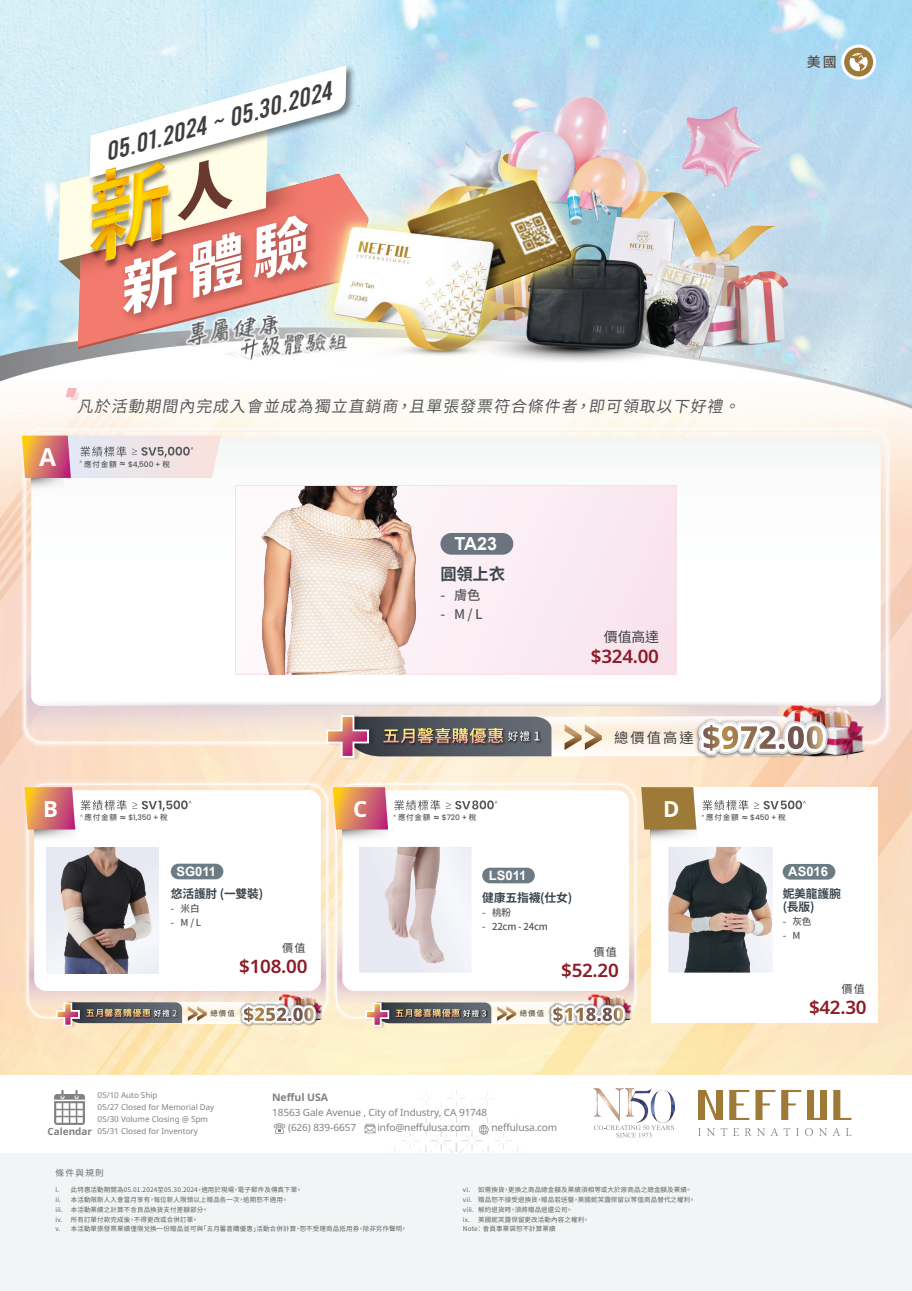
<style>
.page{position:relative;width:912px;height:1291px;background:#fff}
.page>*{position:absolute;margin:0;border:0;box-sizing:border-box;transform-origin:0 0}
.t1{font:italic 25.5px "Bebas";color:#3e3e3f;scale:1.06 1}
.t2{font:700 24.6px "Noto Sans";color:#fff}
.t3{font:700 22.2px "Noto Sans";color:#fff}
.t4{font:700 22.2px "Noto Sans";color:#fefcf9}
.t5{font:600 18.75px "Noto Sans";letter-spacing:-.015em;color:#8c1b27}
.t6{font:700 18px "Arial";color:#fff}
.t7{font:700 16.35px "Noto Sans TC";color:#3d474e}
.t8{font:italic 15.75px "Noto Sans TC";color:#57585a}
.t9{font:14.25px "Noto Sans TC";letter-spacing:.15em;color:#3e3e3f}
.t10{font:13.95px "Noto Sans TC";color:#3e3e3f}
.t11{font:500 13.95px "Noto Sans TC";color:#594a41}
.t12{font:500 13.35px "Noto Sans TC";color:#57585a}
.t13{font:700 13.05px "Arial";color:#fff}
.t14{font:700 11.85px/12.9px "Noto Sans TC";letter-spacing:-.015em;color:#3d474e}
.t15{font:11.1px "Noto Sans TC";color:#3e3e3f}
.t16{font:700 10.35px "Noto Sans";letter-spacing:-.01em;color:#808282}
.t17{font:9.9px "Noto Sans";letter-spacing:-.01em;color:#808282}
.t18{font:700 9.9px "Noto Sans";color:#818182}
.t19{font:500 9.6px "Noto Sans TC";letter-spacing:-.02em;color:#57585a}
.t20{font:500 8.7px "Noto Sans CJ Kjp";letter-spacing:.15em;color:#818386}
.t21{font:8.1px/12px "Noto Sans";color:#808081}
.t22{font:500 7.5px "Poppins";letter-spacing:-.015em;color:#57585a}
.t23{font:500 7.5px "Noto Sans TC";letter-spacing:.1em;color:#57585a}
.t24{font:7.35px "Noto Sans TC";letter-spacing:.15em;color:#3e3e3f}
.t25{font:6.45px/9.8px "Noto Sans TC";letter-spacing:.02em;color:#606160}
.s1{font-family:"Noto Sans TC"}
.s2{font-family:"Arial";font-weight:400;font-size:9.9px}
.s3{font-family:"Poppins"}
</style>
<div class="page">
<img style="left:0;top:0;width:911px;height:1075px">
<svg style="left:78px;top:314px;width:48px;height:33px;background:#e37c72"></svg>
<svg style="left:66px;top:389px;width:12px;height:11px"></svg>
<img style="left:126px;top:314px;width:44px;height:38px">
<img style="left:170px;top:26px;width:728px;height:392px">
<div style="left:650px;top:787px;width:227px;height:236px;background:#fff"></div>
<svg style="left:650px;top:829px;width:46px;height:13px"></svg>
<svg style="left:642px;top:787px;width:54px;height:42px;background:#a17f3f"></svg>
<svg style="left:702px;top:800px;width:103px;height:10px"></svg>
<div style="left:782px;top:864px;width:52px;height:15px;background:#6d7c84;border-radius:8px"></div>
<img style="left:668px;top:847px;width:104px;height:125px">
<img style="left:21px;top:776px;width:308px;height:249px">
<img style="left:25px;top:781px;width:304px;height:240px">
<svg style="left:34px;top:829px;width:41px;height:13px"></svg>
<svg style="left:25px;top:787px;width:50px;height:42px;background:#da8066"></svg>
<svg style="left:81px;top:800px;width:110px;height:11px"></svg>
<svg style="left:182px;top:1002px;width:56px;height:21px"></svg>
<img style="left:278px;top:992px;width:44px;height:35px">
<img style="left:238px;top:1002px;width:81px;height:29px">
<svg style="left:241px;top:1004px;width:82px;height:20px"></svg>
<svg style="left:188px;top:1006px;width:19px;height:15px"></svg>
<img style="left:55px;top:1000px;width:29px;height:28px">
<svg style="left:56px;top:1002px;width:126px;height:24px;background:#8c8079"></svg>
<div style="left:171px;top:863px;width:52px;height:16px;background:#6d7c84;border-radius:8px"></div>
<img style="left:46px;top:847px;width:112px;height:126px">
<img style="left:18px;top:424px;width:875px;height:326px">
<img style="left:22px;top:428px;width:867px;height:318px">
<svg style="left:31px;top:437px;width:849px;height:251px"></svg>
<svg style="left:31px;top:688px;width:849px;height:18px"></svg>
<svg style="left:31px;top:478px;width:32px;height:12px"></svg>
<svg style="left:22px;top:435px;width:199px;height:43px;background:#e2c6c3"></svg>
<svg style="left:551px;top:716px;width:142px;height:40px"></svg>
<img style="left:782px;top:702px;width:83px;height:65px">
<svg style="left:564px;top:724px;width:37px;height:26px"></svg>
<img style="left:326px;top:711px;width:51px;height:51px">
<img style="left:693px;top:716px;width:139px;height:51px">
<img style="left:698px;top:720px;width:168px;height:37px">
<svg style="left:326px;top:715px;width:225px;height:43px;background:#827775"></svg>
<div style="left:235px;top:485px;width:441px;height:189px;background:#f9ebf2"></div>
<div style="left:235px;top:485px;width:441px;height:190px;border:1px solid #fbdfeb"></div>
<div style="left:440px;top:533px;width:73px;height:22px;background:#6b747f;border-radius:11px"></div>
<img style="left:247px;top:486px;width:184px;height:188px">
<img style="left:329px;top:776px;width:313px;height:249px">
<img style="left:333px;top:781px;width:305px;height:240px">
<svg style="left:342px;top:829px;width:46px;height:13px"></svg>
<svg style="left:333px;top:787px;width:55px;height:42px;background:#da8166"></svg>
<svg style="left:394px;top:800px;width:103px;height:10px"></svg>
<div style="left:482px;top:867px;width:52px;height:16px;background:#6d7c84;border-radius:8px"></div>
<div style="left:359px;top:847px;width:112px;height:125px;background:#ececf4"></div>
<img style="left:384px;top:847px;width:60px;height:117px">
<svg style="left:491px;top:1002px;width:56px;height:21px"></svg>
<img style="left:587px;top:992px;width:44px;height:35px">
<img style="left:547px;top:1002px;width:81px;height:29px">
<svg style="left:550px;top:1004px;width:82px;height:20px"></svg>
<svg style="left:497px;top:1006px;width:19px;height:15px"></svg>
<img style="left:364px;top:1000px;width:29px;height:29px">
<svg style="left:365px;top:1002px;width:126px;height:24px;background:#8c827c"></svg>
<div style="left:0;top:1153px;width:911px;height:138px;background:#f3f4f5"></div>
<svg style="left:698px;top:1090px;width:24px;height:30px"></svg>
<svg style="left:729px;top:1090px;width:20px;height:30px"></svg>
<svg style="left:755px;top:1090px;width:45px;height:30px"></svg>
<svg style="left:833px;top:1090px;width:18px;height:30px"></svg>
<svg style="left:807px;top:1090px;width:19px;height:30px"></svg>
<svg style="left:698px;top:1128px;width:153px;height:8px"></svg>
<img style="left:593px;top:1088px;width:81px;height:35px">
<svg style="left:593px;top:1125px;width:80px;height:12px"></svg>
<svg style="left:273px;top:1123px;width:12px;height:10px"></svg>
<svg style="left:388px;top:1089px;width:134px;height:64px"></svg>
<svg style="left:364px;top:1124px;width:11px;height:9px"></svg>
<svg style="left:54px;top:1090px;width:31px;height:35px"></svg>
<svg style="left:58px;top:65px;width:288px;height:249px"></svg>
<h1 class="t1" style="left:101px;top:139px;width:222px;rotate:-15deg">05.01.2024 ~ 05.30.2024</h1>
<h3 class="t11" style="left:806px;top:54px;width:31px">美國</h3>
<h2 class="t2" style="left:39px;top:439px;width:19px">A</h2>
<h3 class="t8" style="left:77px;top:397px;width:670px">凡於活動期間內完成入會並成為獨立直銷商，且單張發票符合條件者，即可領取以下好禮。</h3>
<p class="t22" style="left:80px;top:460px;width:92px"><sup>^</sup> <span class="s1">應付金額</span> <span class="s2">≈</span> $4,500 + <span class="s1">稅</span></p>
<h3 class="t3" style="left:43px;top:793px;width:17px">B</h3>
<p class="t22" style="left:80px;top:813px;width:89px"><sup>^</sup> <span class="s1">應付金額</span> <span class="s2">≈</span> $1,350 + <span class="s1">稅</span></p>
<h3 class="t13" style="left:176px;top:862px;width:41px">SG011</h3>
<h3 class="t14" style="left:171px;top:887px;width:94px">悠活護肘 (一雙裝)</h3>
<h3 class="t19" style="left:171px;top:903px;width:30px">- 米白</h3>
<h3 class="t19" style="left:171px;top:917px;width:32px">- M / L</h3>
<h3 class="t15" style="left:282px;top:941px;width:25px">價值</h3>
<h3 class="t5" style="left:239px;top:953px;width:70px">$108.00</h3>
<p class="t24" style="left:210px;top:1009px;width:26px">總價值</p>
<h3 class="t3" style="left:353px;top:793px;width:16px">C</h3>
<h3 class="t6" style="left:454px;top:531px;width:44px">TA23</h3>
<h3 class="t7" style="left:440px;top:565px;width:66px">圓領上衣</h3>
<h3 class="t12" style="left:440px;top:587px;width:42px">- 膚色</h3>
<h3 class="t12" style="left:440px;top:606px;width:44px">- M / L</h3>
<h3 class="t10" style="left:603px;top:629px;width:57px">價值高達</h3>
<h3 class="t5" style="left:590px;top:643px;width:70px">$324.00</h3>
<h3 class="t9" style="left:613px;top:730px;width:81px">總價值高達</h3>
<p class="t23" style="left:393px;top:813px;width:84px"><sup>^</sup> 應付金額 <span class="s2">≈</span> <span class="s3">$720 +</span> 稅</p>
<h3 class="t13" style="left:488px;top:866px;width:39px">LS011</h3>
<h3 class="t14" style="left:482px;top:891px;width:91px">健康五指襪(仕女)</h3>
<h3 class="t19" style="left:482px;top:907px;width:30px">- 桃粉</h3>
<h3 class="t19" style="left:482px;top:921px;width:67px">- 22cm - 24cm</h3>
<h3 class="t15" style="left:593px;top:945px;width:25px">價值</h3>
<p class="t24" style="left:519px;top:1009px;width:26px">總價值</p>
<h3 class="t5" style="left:561px;top:957px;width:59px">$52.20</h3>
<h3 class="t4" style="left:663px;top:793px;width:18px">D</h3>
<p class="t23" style="left:701px;top:813px;width:85px"><sup>^</sup> 應付金額 <span class="s2">≈</span> <span class="s3">$450 +</span> 稅</p>
<h3 class="t13" style="left:788px;top:862px;width:41px">AS016</h3>
<h3 class="t14" style="left:782px;top:887px;width:60px">妮美龍護腕(長版)</h3>
<h3 class="t19" style="left:782px;top:916px;width:30px">- 灰色</h3>
<h3 class="t19" style="left:782px;top:930px;width:19px">- M</h3>
<h3 class="t15" style="left:841px;top:982px;width:25px">價值</h3>
<h3 class="t5" style="left:808px;top:993px;width:59px">$42.30</h3>
<p class="t21" style="left:97px;top:1089px;width:118px">05/10 Auto Ship<br>05/27 Closed for Memorial Day<br>05/30 Volume Closing @ 5pm<br>05/31 Closed for Inventory</p>
<h3 class="t16" style="left:272px;top:1090px;width:58px">Nefful USA</h3>
<h3 class="t17" style="left:272px;top:1105px;width:217px">18563 Gale Avenue , City of Industry, CA 91748</h3>
<h3 class="t18" style="left:47px;top:1124px;width:46px">Calendar</h3>
<h3 class="t17" style="left:288px;top:1120px;width:69px">(626) 839-6657</h3>
<h3 class="t17" style="left:377px;top:1120px;width:94px">info@neffulusa.com</h3>
<h3 class="t17" style="left:491px;top:1120px;width:67px">neffulusa.com</h3>
<h3 class="t20" style="left:55px;top:1168px;width:50px">條件與規則</h3>
<p class="t25" style="left:55px;top:1185px;width:353px">i. 此特惠活動期間為05.01.2024至05.30.2024，適用於現場、電子郵件及傳真下單。<br>ii. 本活動限新人入會當月享有，每位新人限領以上贈品各一次，逾期恕不適用。<br>iii. 本活動業績之計算不含良品換貨支付差額部分。<br>iv. 所有訂單付款完成後，不得更改或合併訂單。<br>v. 本活動單張發票業績僅限兌換一份贈品並可與「五月馨喜購優惠」活動合併計算，恕不受理商品抵用券，除非另作聲明。</p>
<p class="t25" style="left:462px;top:1185px;width:234px">vi. 如需換貨，更換之商品總金額及業績須相等或大於原商品之總金額及業績。vii. 贈品恕不接受退換貨，贈品若送罄，美國妮芙露保留以等值商品替代之權利。viii. 解約退貨時，須將贈品退還公司。<br>ix. 美國妮芙露保留更改活動內容之權利。<br>Note： 會員事業袋恕不計算業績</p>
</div>
